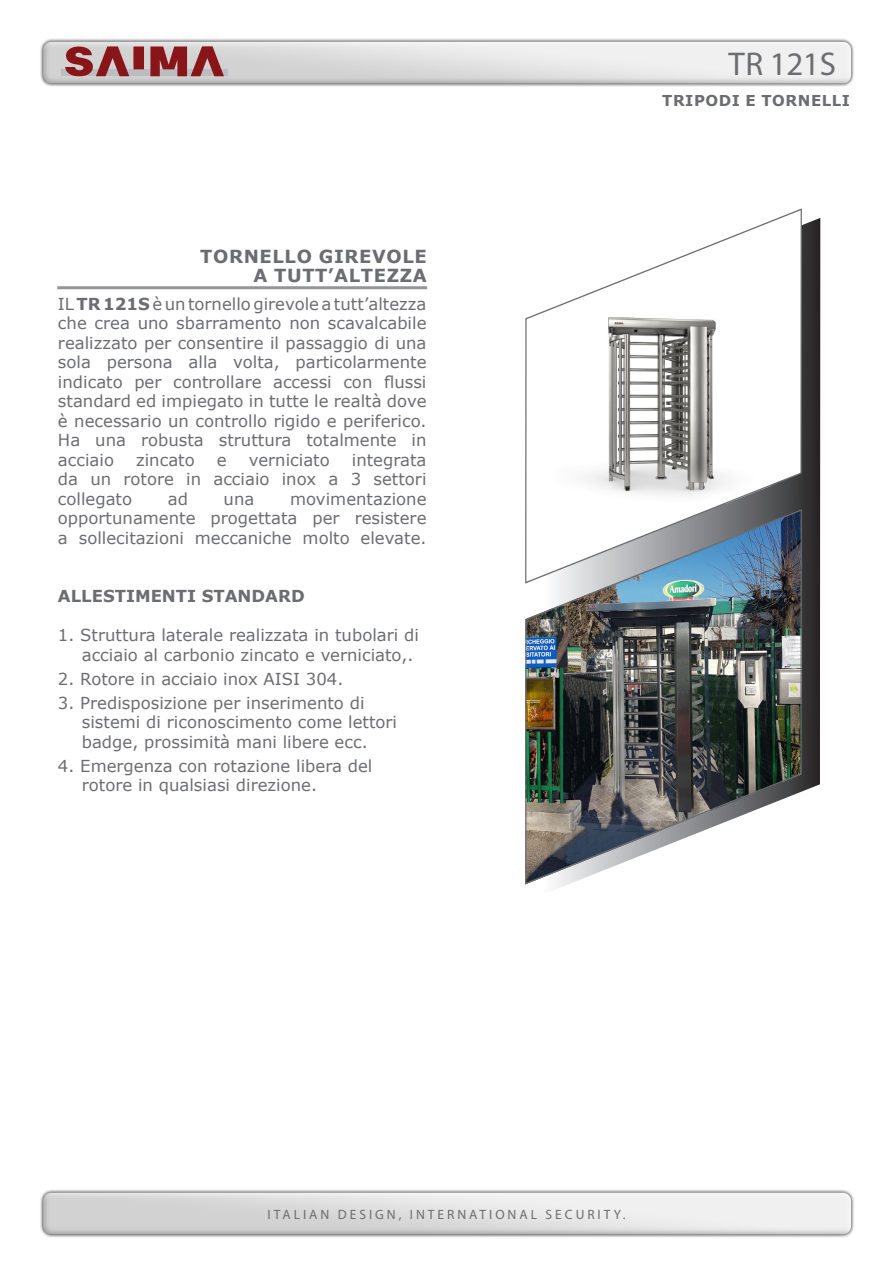
<style>
.page{position:relative;width:893px;height:1263px;background:#fff}
.page>*{position:absolute;margin:0;border:0;box-sizing:border-box;transform-origin:0 0}
.t1{font:33px "Myriad Pro";letter-spacing:-.005em;color:#6c6d70}
.t2{font:700 18px "Verdana";letter-spacing:.035em;color:#6c6d70}
.DESCRIZIONE{font:16.5px/19.5px "Verdana";color:#6c6d70}
.DESCRIZIONE-2{font:700 16.5px "Verdana";color:#6c6d70}
.t3{font:700 15px "Verdana";letter-spacing:.035em;color:#6c6d70}
.t4{font:13.5px "Myriad Pro";letter-spacing:.22em;color:#6c6d70}
.s1{font-weight:700}
</style>
<div class="page">
<img style="left:40px;top:1189px;width:814px;height:49px">
<img style="left:40px;top:38px;width:814px;height:49px">
<div style="left:61px;top:69px;width:167px;height:7px;background:#bcbdc0"></div>
<svg style="left:65px;top:46px;width:159px;height:30px"></svg>
<hr style="left:57px;top:286px;width:370px;height:3px;background:#939598">
<svg style="left:555px;top:218px;width:266px;height:671px"></svg>
<svg style="left:525px;top:208px;width:277px;height:300px"></svg>
<img style="left:525px;top:508px;width:277px;height:377px">
<p class="t2" style="left:200px;top:244px;width:228px">TORNELLO GIREVOLE</p>
<p class="t2" style="left:253px;top:263px;width:175px">A TUTT’ALTEZZA</p>
<p class="DESCRIZIONE" style="left:58px;top:294px;width:370px;text-align:justify">IL <span class="s1">TR 121S</span> è un tornello girevole a tutt’altezza che crea uno sbarramento non scavalcabile realizzato per consentire il passaggio di una sola persona alla volta, particolarmente indicato per controllare accessi con flussi standard ed impiegato in tutte le realtà dove è necessario un controllo rigido e periferico.</p>
<p class="DESCRIZIONE" style="left:58px;top:430px;width:370px">Ha una robusta struttura totalmente in acciaio</p>
<p class="DESCRIZIONE" style="left:58px;top:450px;width:370px;text-align:justify;text-indent:294px">integrata da un rotore in acciaio inox a 3 settori collegato</p>
<p class="DESCRIZIONE" style="left:136px;top:450px;width:60px">zincato</p>
<p class="DESCRIZIONE" style="left:217px;top:450px;width:11px">e</p>
<p class="DESCRIZIONE" style="left:249px;top:450px;width:83px">verniciato</p>
<p class="DESCRIZIONE" style="left:168px;top:489px;width:22px">ad</p>
<p class="DESCRIZIONE" style="left:224px;top:489px;width:32px">una</p>
<p class="DESCRIZIONE" style="left:58px;top:489px;width:370px;text-align:justify;text-indent:232px">movimentazione opportunamente progettata per resistere a sollecitazioni meccaniche molto elevate.</p>
<p class="DESCRIZIONE-2" style="left:58px;top:584px;width:248px">ALLESTIMENTI STANDARD</p>
<p class="DESCRIZIONE" style="left:82px;top:625px;width:339px;text-indent:-24px">1. Struttura laterale realizzata in tubolari di acciaio al carbonio zincato e verniciato,.</p>
<p class="DESCRIZIONE" style="left:58px;top:669px;width:287px">2. Rotore in acciaio inox AISI 304.</p>
<p class="DESCRIZIONE" style="left:82px;top:693px;width:317px;text-indent:-24px">3. Predisposizione per inserimento di sistemi di riconoscimento come lettori badge, prossimità mani libere ecc.</p>
<p class="DESCRIZIONE" style="left:82px;top:756px;width:292px;text-indent:-24px">4. Emergenza con rotazione libera del rotore in qualsiasi direzione.</p>
<p class="t1" style="left:729px;top:43px;width:109px">TR 121S</p>
<p class="t3" style="left:662px;top:90px;width:189px">TRIPODI E TORNELLI</p>
<p class="t4" style="left:268px;top:1206px;width:359px">ITALIAN DESIGN, INTERNATIONAL SECURITY.</p>
</div>
